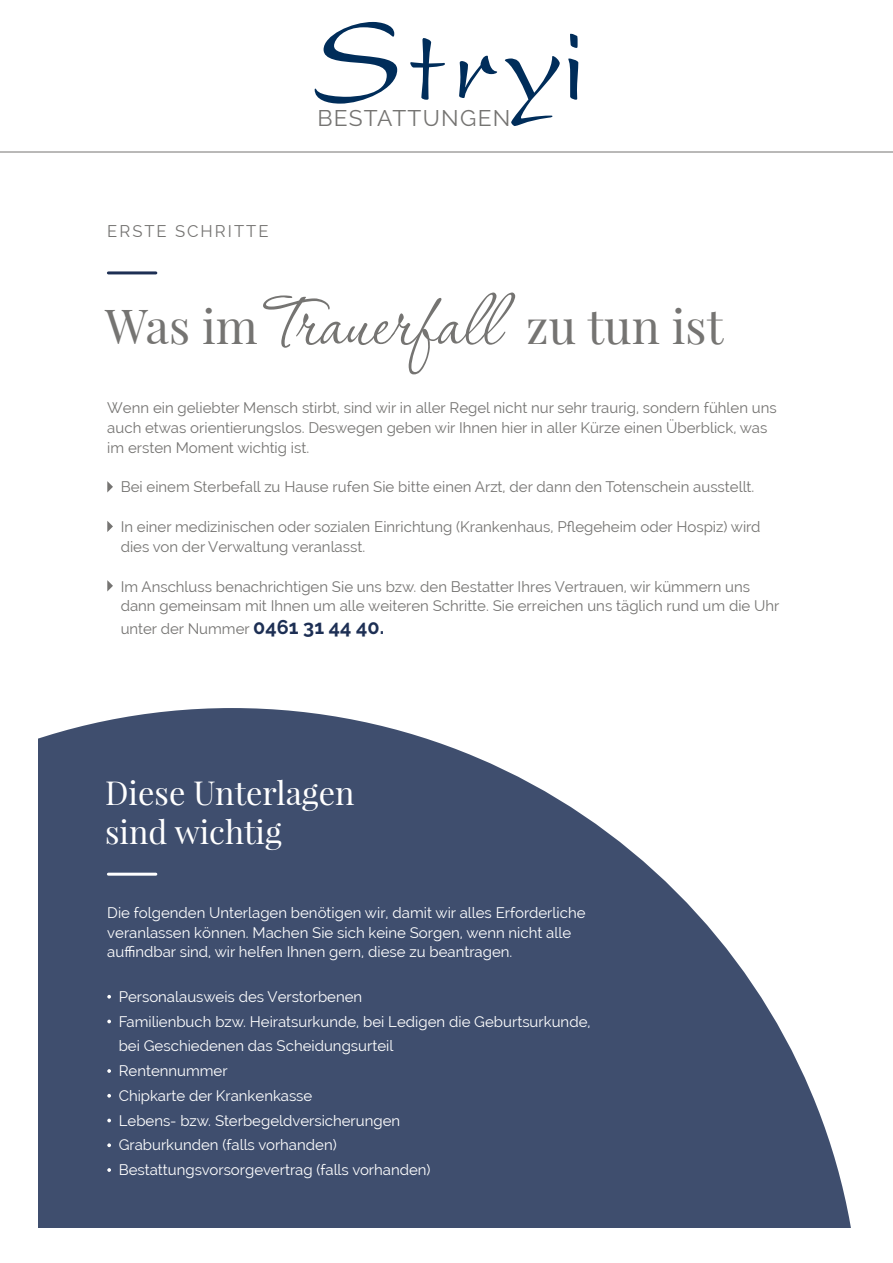
<style>
.page{position:relative;width:893px;height:1263px;background:#fff}
.page>*{position:absolute;margin:0;border:0;box-sizing:border-box;transform-origin:0 0}
.t1{font:86.55px "Corinthia";color:#757472}
.t2{font:47.25px "Playfair Display";color:#757472}
.t3{font:32.55px/39px "Playfair Display";color:#fff}
.t4{font:22.5px "Raleway";letter-spacing:.055em;color:#757472}
.t5{font:16.65px "Raleway";letter-spacing:.12em;color:#757472}
.t6{font:15px/19.8px "Raleway";color:#757472}
.t7{font:15px/24.8px "Raleway";color:#fff}
.s1{font-weight:700;font-size:19.8px;color:#1d2f54}
</style>
<div class="page">
<svg style="left:38px;top:708px;width:813px;height:520px;fill:#3f4e6e"></svg>
<hr style="left:108px;top:271px;width:48px;height:3px;background:#1d2f54">
<hr style="left:108px;top:873px;width:48px;height:3px;background:#fff">
<svg style="left:107px;top:481px;width:6px;height:11px"></svg>
<svg style="left:107px;top:521px;width:6px;height:11px"></svg>
<svg style="left:107px;top:580px;width:6px;height:11px"></svg>
<svg style="left:107px;top:995px;width:4px;height:3px"></svg>
<svg style="left:107px;top:1020px;width:4px;height:3px"></svg>
<svg style="left:107px;top:1069px;width:4px;height:4px"></svg>
<svg style="left:107px;top:1094px;width:4px;height:3px"></svg>
<svg style="left:107px;top:1119px;width:4px;height:3px"></svg>
<svg style="left:107px;top:1143px;width:4px;height:4px"></svg>
<svg style="left:107px;top:1168px;width:4px;height:4px"></svg>
<svg style="left:315px;top:22px;width:82px;height:82px"></svg>
<svg style="left:410px;top:38px;width:35px;height:62px"></svg>
<svg style="left:459px;top:56px;width:38px;height:42px"></svg>
<svg style="left:505px;top:56px;width:55px;height:70px"></svg>
<svg style="left:568px;top:34px;width:10px;height:66px"></svg>
<hr style="left:0;top:152px;width:893px;height:1px;background:#757472">
<p class="t5" style="left:107px;top:221px;width:163px">ERSTE SCHRITTE</p>
<h3 class="t4" style="left:317px;top:105px;width:195px">BESTATTUNGEN</h3>
<h1 class="t1" style="left:261px;top:271px;width:240px">Trauerfall</h1>
<p class="t6" style="left:107px;top:398px;width:671px">Wenn ein geliebter Mensch stirbt, sind wir in aller Regel nicht nur sehr traurig, sondern fühlen uns auch etwas orientierungslos. Deswegen geben wir Ihnen hier in aller Kürze einen Überblick, was im ersten Moment wichtig ist.</p>
<p class="t6" style="left:121px;top:477px;width:635px">Bei einem Sterbefall zu Hause rufen Sie bitte einen Arzt, der dann den Totenschein ausstellt.</p>
<p class="t6" style="left:121px;top:517px;width:641px">In einer medizinischen oder sozialen Einrichtung (Krankenhaus, Pflegeheim oder Hospiz) wird dies von der Verwaltung veranlasst.</p>
<p class="t6" style="left:121px;top:576px;width:660px">Im Anschluss benachrichtigen Sie uns bzw. den Bestatter Ihres Vertrauen, wir kümmern uns dann gemeinsam mit Ihnen um alle weiteren Schritte. Sie erreichen uns täglich rund um die Uhr</p>
<p class="t6" style="left:121px;top:619px;width:265px">unter der Nummer <span class="s1">0461 31 44 40.</span></p>
<h2 class="t2" style="left:105px;top:296px;width:154px">Was im</h2>
<h2 class="t2" style="left:526px;top:296px;width:199px">zu tun ist</h2>
<h3 class="t3" style="left:105px;top:773px;width:251px">Diese Unterlagen sind wichtig</h3>
<p class="t7" style="left:107px;top:902px;width:480px;line-height:19.8px">Die folgenden Unterlagen benötigen wir, damit wir alles Erforderliche veranlassen können. Machen Sie sich keine Sorgen, wenn nicht alle auffindbar sind, wir helfen Ihnen gern, diese zu beantragen.</p>
<p class="t7" style="left:119px;top:984px;width:473px">Personalausweis des Verstorbenen<br>Familienbuch bzw. Heiratsurkunde, bei Ledigen die Geburtsurkunde, bei Geschiedenen das Scheidungsurteil<br>Rentennummer<br>Chipkarte der Krankenkasse<br>Lebens- bzw. Sterbegeldversicherungen<br>Graburkunden (falls vorhanden)<br>Bestattungsvorsorgevertrag (falls vorhanden)</p>
</div>
